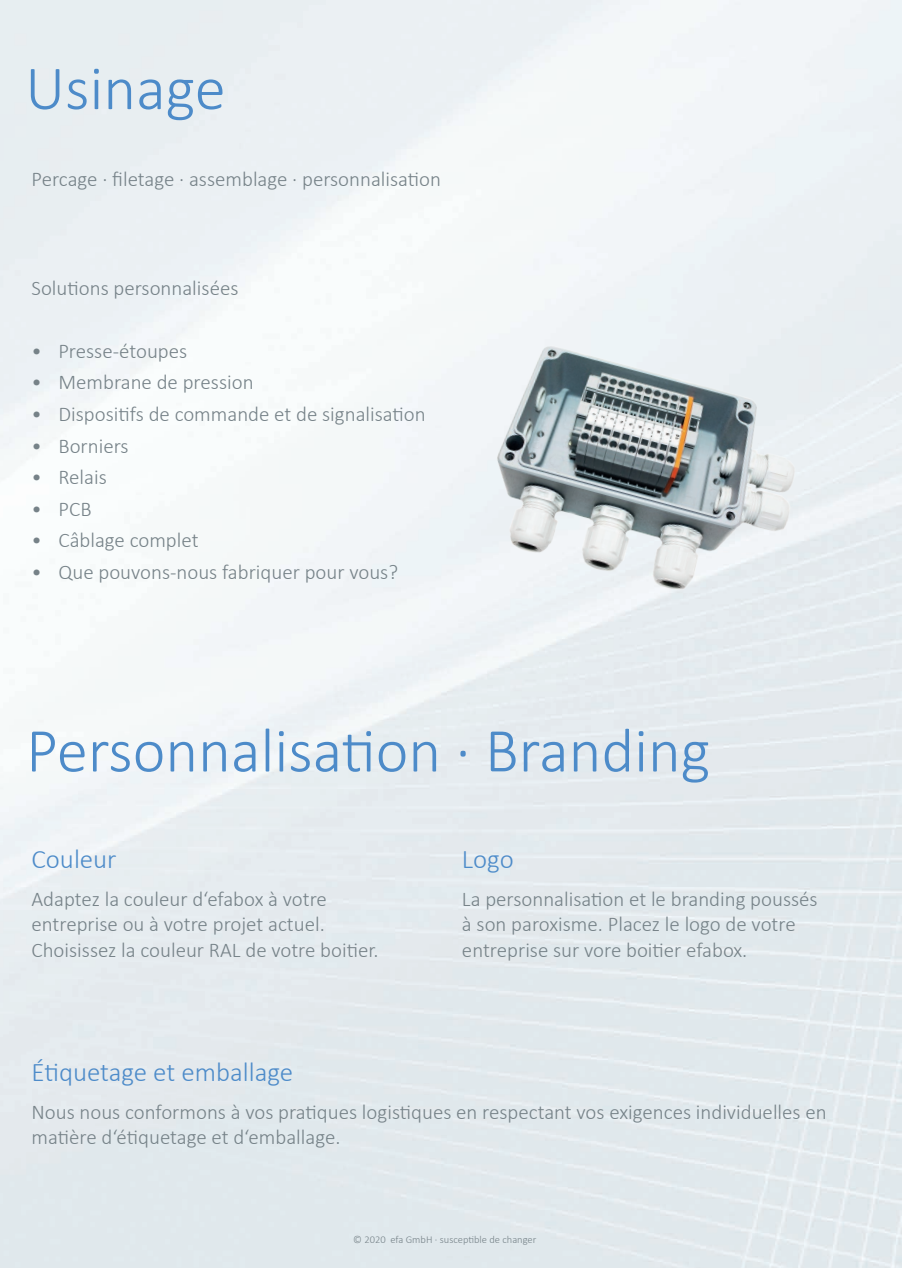
<style>
.page{position:relative;width:902px;height:1272px;background:#fff}
.page>*{position:absolute;margin:0;border:0;box-sizing:border-box;transform-origin:0 0}
.t1{font:300 62.85px "Calibri";color:#4d8bc9}
.t2{font:300 27px "Calibri";color:#4d8bc9}
.t3{font:300 21px/25.2px "Calibri";color:#768288}
.t4{font:300 10.5px "Calibri";color:#768288}
</style>
<div class="page">
<img style="left:466px;top:325px;width:360px;height:298px">
<img style="left:0;top:182px;width:1px;height:313px">
<p class="t1" style="left:25px;top:49px;width:202px">Usinage</p>
<p class="t3" style="left:31px;top:166px;width:411px">Percage · filetage · assemblage · personnalisation</p>
<p class="t3" style="left:31px;top:275px;width:208px">Solutions personnalisées</p>
<p class="t3" style="left:31px;top:338px;width:157px">• Presse-étoupes</p>
<p class="t3" style="left:31px;top:370px;width:223px">• Membrane de pression</p>
<p class="t3" style="left:31px;top:401px;width:395px">• Dispositifs de commande et de signalisation</p>
<p class="t3" style="left:31px;top:433px;width:99px">• Borniers</p>
<p class="t3" style="left:31px;top:464px;width:77px">• Relais</p>
<p class="t3" style="left:31px;top:496px;width:62px">• PCB</p>
<p class="t3" style="left:31px;top:527px;width:169px">• Câblage complet</p>
<p class="t3" style="left:31px;top:559px;width:368px">• Que pouvons-nous fabriquer pour vous?</p>
<p class="t1" style="left:26px;top:711px;width:685px">Personnalisation · Branding</p>
<p class="t2" style="left:31px;top:842px;width:87px">Couleur</p>
<p class="t3" style="left:31px;top:886px;width:348px">Adaptez la couleur d‘efabox à votre entreprise ou à votre projet actuel.<br>Choisissez la couleur RAL de votre boitier.</p>
<p class="t2" style="left:462px;top:842px;width:53px">Logo</p>
<p class="t3" style="left:462px;top:886px;width:357px">La personnalisation et le branding poussés à son paroxisme. Placez le logo de votre entreprise sur vore boitier efabox.</p>
<p class="t2" style="left:31px;top:1054px;width:263px">Étiquetage et emballage</p>
<p class="t3" style="left:31px;top:1098px;width:796px">Nous nous conformons à vos pratiques logistiques en respectant vos exigences individuelles en matière d‘étiquetage et d‘emballage.</p>
<p class="t4" style="left:353px;top:1232px;width:184px">© 2020 efa GmbH · susceptible de changer</p>
</div>
